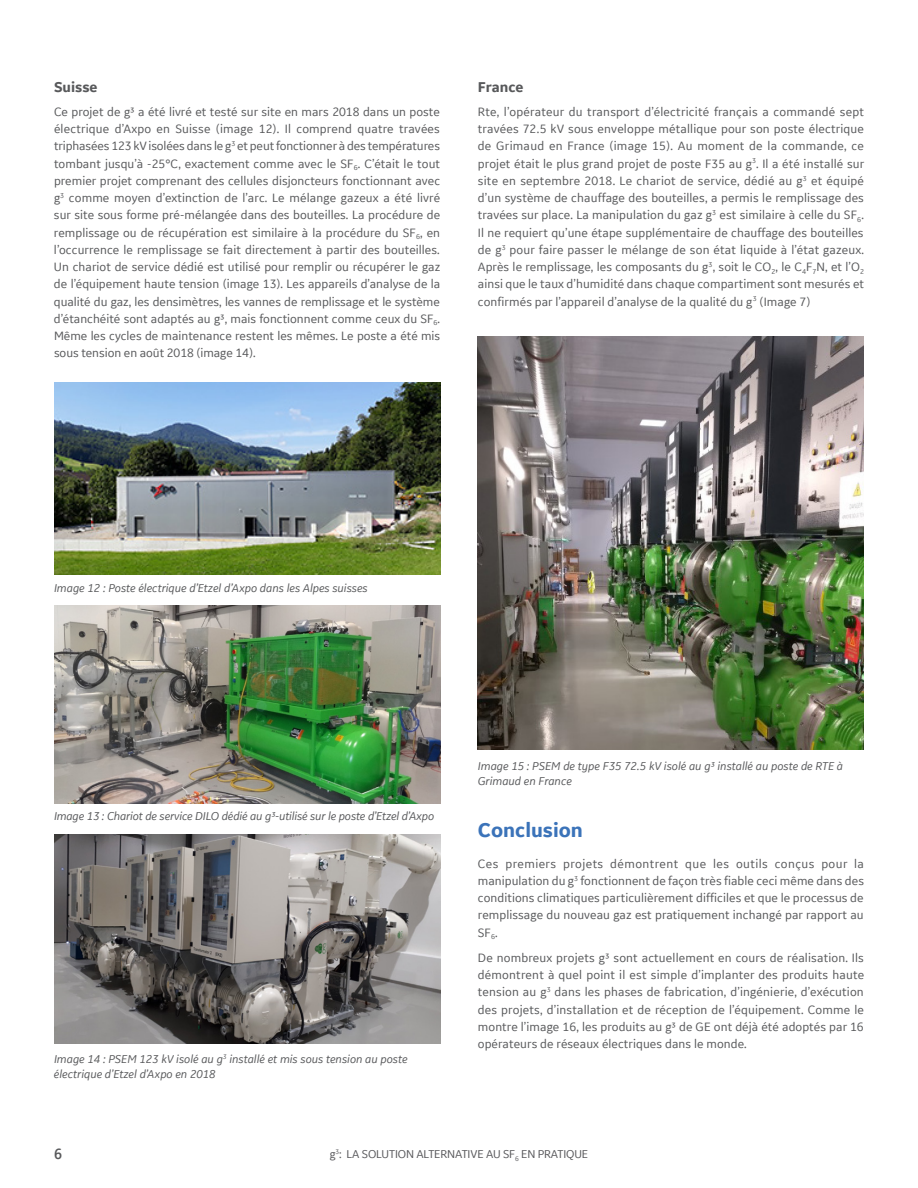
<style>
.page{position:relative;width:918px;height:1188px;background:#fff}
.page>*{position:absolute;margin:0;border:0;box-sizing:border-box;transform-origin:0 0}
.t1{font:700 21px "GE Inspira Sans";color:#3b73b9}
.t2{font:700 15px "GE Inspira Sans";color:#58595b}
.t3{font:700 15px "GE Inspira";color:#58595b}
.t4{font:12.75px/17.2px "GE Inspira Sans";letter-spacing:.005em;color:#58595b;text-align:justify}
.t5{font:italic 12px/14.4px "GE Inspira Sans";color:#58595b}
.t6{font:12px "GE Inspira Sans";letter-spacing:-.01em;color:#58585b}
</style>
<div class="page">
<img style="left:54px;top:383px;width:386px;height:191px">
<img style="left:54px;top:606px;width:386px;height:198px">
<img style="left:54px;top:835px;width:386px;height:208px">
<img style="left:478px;top:336px;width:386px;height:414px">
<p class="t2" style="left:54px;top:78px;width:45px">Suisse</p>
<p class="t4" style="left:54px;top:103px;width:388px">Ce projet de g³ a été livré et testé sur site en mars 2018 dans un poste électrique d’Axpo en Suisse (image 12). Il comprend quatre travées triphasées 123 kV isolées dans le g<sup>3</sup> et peut fonctionner à des températures tombant jusqu’à -25°C, exactement comme avec le SF<sub>6</sub>. C’était le tout premier projet comprenant des cellules disjoncteurs fonctionnant avec g<sup>3</sup> comme moyen d’extinction de l’arc. Le mélange gazeux a été livré sur site sous forme pré-mélangée dans des bouteilles. La procédure de remplissage ou de récupération est similaire à la procédure du SF<sub>6</sub>, en l’occurrence le remplissage se fait directement à partir des bouteilles.<br>Un chariot de service dédié est utilisé pour remplir ou récupérer le gaz de l’équipement haute tension (image 13). Les appareils d’analyse de la qualité du gaz, les densimètres, les vannes de remplissage et le système d’étanchéité sont adaptés au g³, mais fonctionnent comme ceux du SF<sub>6</sub>.<br>Même les cycles de maintenance restent les mêmes. Le poste a été mis sous tension en août 2018 (image 14).</p>
<p class="t2" style="left:478px;top:78px;width:47px">France</p>
<p class="t4" style="left:478px;top:103px;width:388px">Rte, l’opérateur du transport d’électricité français a commandé sept travées 72.5 kV sous enveloppe métallique pour son poste électrique de Grimaud en France (image 15). Au moment de la commande, ce projet était le plus grand projet de poste F35 au g<sup>3</sup>. Il a été installé sur site en septembre 2018. Le chariot de service, dédié au g<sup>3</sup> et équipé d’un système de chauffage des bouteilles, a permis le remplissage des travées sur place. La manipulation du gaz g<sup>3</sup> est similaire à celle du SF<sub>6</sub>.<br>Il ne requiert qu’une étape supplémentaire de chauffage des bouteilles de g<sup>3</sup> pour faire passer le mélange de son état liquide à l’état gazeux.<br>Après le remplissage, les composants du g<sup>3</sup>, soit le CO<sub>2</sub>, le C<sub>4</sub>F<sub>7</sub>N, et l’O<sub>2 </sub>ainsi que le taux d’humidité dans chaque compartiment sont mesurés et confirmés par l’appareil d’analyse de la qualité du g<sup>3</sup> (Image 7)</p>
<p class="t5" style="left:54px;top:580px;width:315px">Image 12 : Poste électrique d’Etzel d’Axpo dans les Alpes suisses</p>
<p class="t5" style="left:54px;top:809px;width:382px">Image 13 : Chariot de service DILO dédié au g³-utilisé sur le poste d’Etzel d’Axpo</p>
<p class="t5" style="left:54px;top:1052px;width:355px">Image 14 : PSEM 123 kV isolé au g<sup>3</sup> installé et mis sous tension au poste électrique d’Etzel d’Axpo en 2018</p>
<p class="t5" style="left:478px;top:759px;width:367px">Image 15 : PSEM de type F35 72.5 kV isolé au g³ installé au poste de RTE à<br>Grimaud en France</p>
<h1 class="t1" style="left:478px;top:817px;width:107px">Conclusion</h1>
<p class="t4" style="left:478px;top:854px;width:388px">Ces premiers projets démontrent que les outils conçus pour la manipulation du g<sup>3</sup> fonctionnent de façon très fiable ceci même dans des conditions climatiques particulièrement difficiles et que le processus de remplissage du nouveau gaz est pratiquement inchangé par rapport au SF<sub>6</sub>.</p>
<p class="t4" style="left:478px;top:949px;width:388px">De nombreux projets g³ sont actuellement en cours de réalisation. Ils démontrent à quel point il est simple d’implanter des produits haute tension au g<sup>3</sup> dans les phases de fabrication, d’ingénierie, d’exécution des projets, d’installation et de réception de l’équipement. Comme le montre l’image 16, les produits au g³ de GE ont déjà été adoptés par 16 opérateurs de réseaux électriques dans le monde.</p>
<p class="t3" style="left:54px;top:1144px;width:9px">6</p>
<p class="t6" style="left:330px;top:1147px;width:260px">g<sup>3</sup>: LA SOLUTION ALTERNATIVE AU SF<sub>6</sub> EN PRATIQUE</p>
</div>
